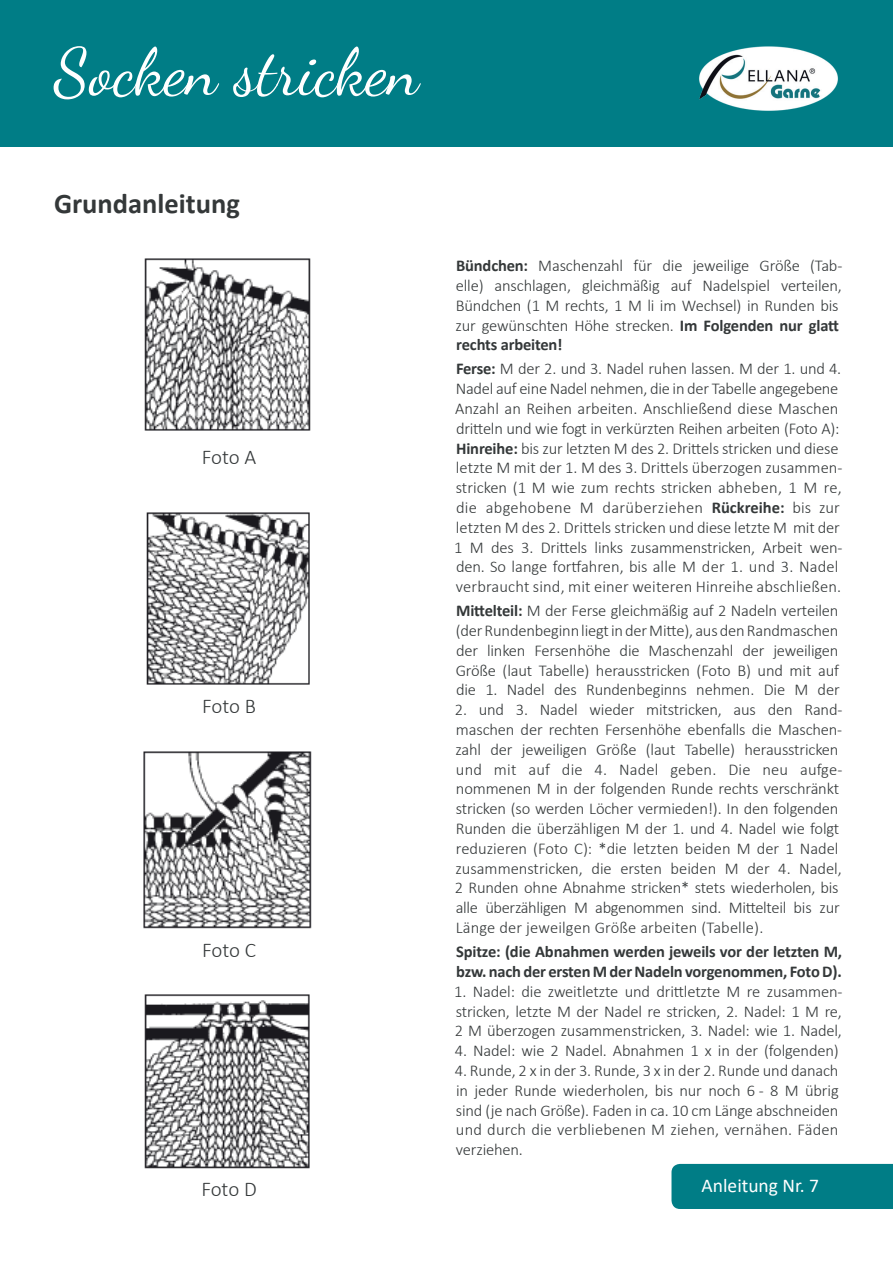
<style>
.page{position:relative;width:893px;height:1263px;background:#fff}
.page>*{position:absolute;margin:0;border:0;box-sizing:border-box;transform-origin:0 0}
.t1{font:66px "Dancing Script";color:#fff}
.t2{font:700 28.5px "Calibri";color:#343839}
.t3{font:300 21px "Calibri";letter-spacing:-.01em;color:#343839}
.t4{font:19.5px "Calibri";color:#fff}
.t5{font:300 16.5px/19.8px "Calibri";letter-spacing:-.01em;color:#343839}
.t6{font:700 16.5px/19.8px "Calibri";letter-spacing:-.01em;color:#343839}
.s1{font-weight:700}
</style>
<div class="page">
<div style="left:671px;top:1164px;width:222px;height:45px;background:#007d86"></div>
<div style="left:0;top:0;width:893px;height:147px;background:#007d86"></div>
<img style="left:699px;top:46px;width:139px;height:65px">
<img style="left:144px;top:259px;width:167px;height:172px">
<img style="left:146px;top:512px;width:164px;height:173px">
<img style="left:143px;top:751px;width:169px;height:178px">
<img style="left:144px;top:994px;width:166px;height:175px">
<p class="t1" style="left:54px;top:33px;width:366px">Socken stricken</p>
<p class="t2" style="left:54px;top:184px;width:187px">Grundanleitung</p>
<p class="t3" style="left:202px;top:444px;width:56px">Foto A</p>
<p class="t3" style="left:202px;top:693px;width:55px">Foto B</p>
<p class="t3" style="left:202px;top:937px;width:55px">Foto C</p>
<p class="t3" style="left:201px;top:1176px;width:57px">Foto D</p>
<p class="t5" style="left:455px;top:256px;width:388px"><span class="s1">Bündchen:</span> Maschenzahl für die jeweilige Größe (Tab&shy;elle) anschlagen, gleichmäßig auf Nadelspiel verteilen, Bündchen (1 M rechts, 1 M li im Wechsel) in Runden bis zur gewünschten Höhe strecken. <span class="s1">Im Folgenden nur glatt rechts arbeiten!</span></p>
<p class="t5" style="left:454px;top:359px;width:390px"><span class="s1">Ferse:</span> M der 2. und 3. Nadel ruhen lassen. M der 1. und 4.<br>Nadel auf eine Nadel nehmen, die in der Tabelle angegebene Anzahl an Reihen arbeiten. Anschließend diese Maschen dritteln und wie fogt in verkürzten Reihen arbeiten (Foto A):<br><span class="s1">Hinreihe:</span> bis zur letzten M des 2. Drittels stricken und diese letzte M mit der 1. M des 3. Drittels überzogen zusammen&shy;stricken (1 M wie zum rechts stricken abheben, 1 M re, die abgehobene M darüberziehen <span class="s1">Rückreihe:</span> bis zur letzten M des 2. Drittels stricken und diese letzte M mit der 1 M des 3. Drittels links zusammenstricken, Arbeit wen&shy;den. So lange fortfahren, bis alle M der 1. und 3. Nadel verbraucht sind, mit einer weiteren Hinreihe abschließen.</p>
<p class="t5" style="left:456px;top:601px;width:386px;text-align:justify"><span class="s1">Mittelteil:</span> M der Ferse gleichmäßig auf 2 Nadeln verteilen (der Rundenbeginn liegt in der Mitte), aus den Randmaschen der linken Fersenhöhe die Maschenzahl der jeweiligen Größe (laut Tabelle) herausstricken (Foto B) und mit auf die 1. Nadel des Rundenbeginns nehmen. Die M der</p>
<p class="t5" style="left:455px;top:700px;width:389px">2. und 3. Nadel wieder mitstricken, aus den Rand&shy;maschen der rechten Fersenhöhe ebenfalls die Maschen&shy;zahl der jeweiligen Größe (laut Tabelle) herausstricken und mit auf die 4. Nadel geben. Die neu aufge&shy;nommenen M in der folgenden Runde rechts verschränkt stricken (so werden Löcher vermieden!). In den folgenden Runden die überzähligen M der 1. und 4. Nadel wie folgt reduzieren (Foto C): *die letzten beiden M der 1 Nadel zusammenstricken, die ersten beiden M der 4. Nadel, 2 Runden ohne Abnahme stricken* stets wiederholen, bis alle überzähligen M abgenommen sind. Mittelteil bis zur Länge der jeweilgen Größe arbeiten (Tabelle).</p>
<p class="t6" style="left:456px;top:941px;width:388px">Spitze: (die Abnahmen werden jeweils vor der letzten M, bzw. nach der ersten M der Nadeln vorgenommen, Foto D).</p>
<p class="t5" style="left:454px;top:981px;width:390px;text-align:justify">1. Nadel: die zweitletzte und drittletzte M re zusammen&shy;stricken, letzte M der Nadel re stricken, 2. Nadel: 1 M re, 2 M überzogen zusammenstricken, 3. Nadel: wie 1. Nadel,</p>
<p class="t5" style="left:455px;top:1040px;width:385px">4. Nadel: wie 2 Nadel. Abnahmen 1 x in der (folgenden)</p>
<p class="t5" style="left:455px;top:1060px;width:385px;text-align:justify">4. Runde, 2 x in der 3. Runde, 3 x in der 2. Runde und danach in jeder Runde wiederholen, bis nur noch 6 - 8 M übrig sind (je nach Größe). Faden in ca. 10 cm Länge abschneiden und durch die verbliebenen M ziehen, vernähen. Fäden verziehen.</p>
<p class="t4" style="left:702px;top:1171px;width:119px">Anleitung Nr. 7</p>
</div>
